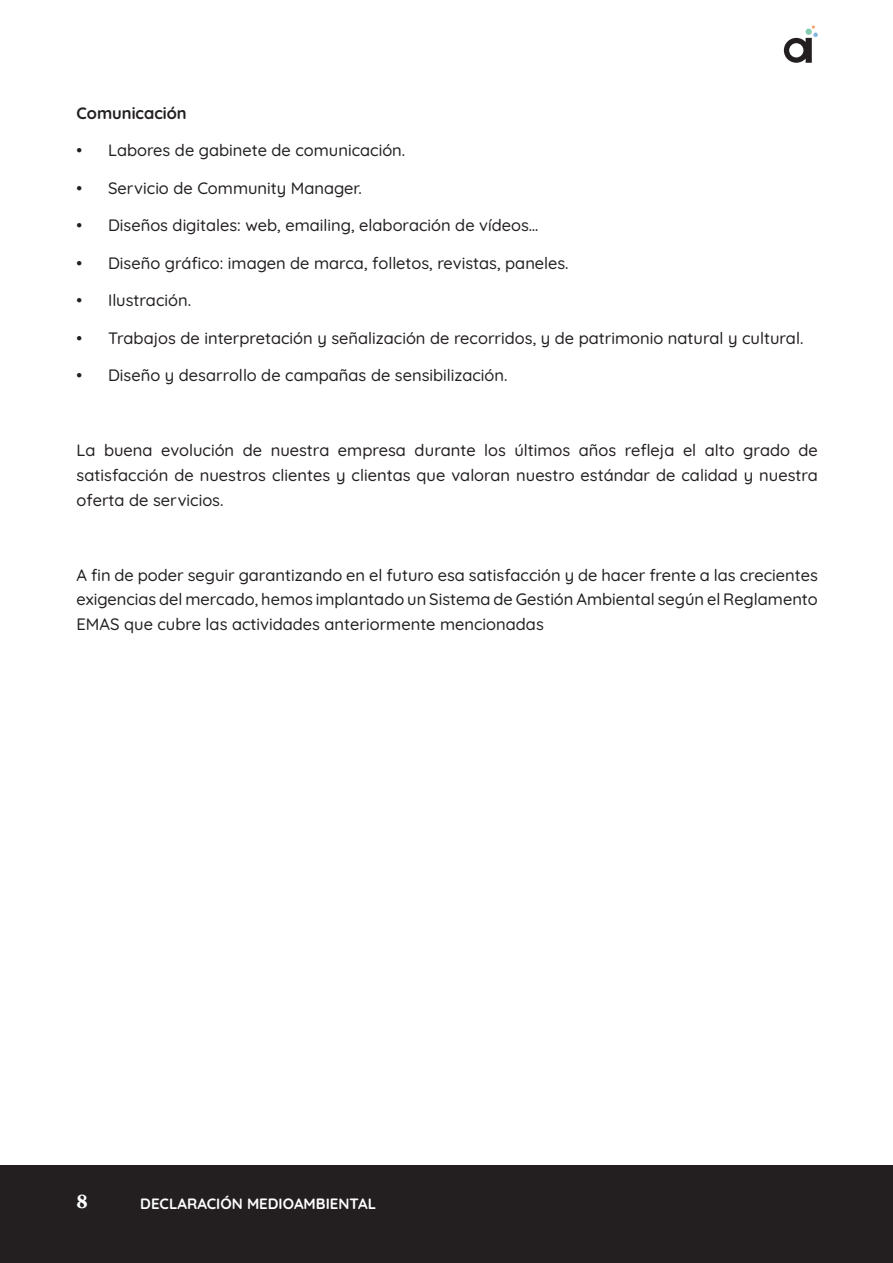
<style>
.page{position:relative;width:893px;height:1263px;background:#fff}
.page>*{position:absolute;margin:0;border:0;box-sizing:border-box;transform-origin:0 0}
.t1{font:700 18px "HK Kontrast";color:#fff}
.t2{font:500 16.5px/24.8px "Quicksand";color:#231f20;text-align:justify}
.t3{font:700 16.5px "Quicksand";color:#231f20}
.t4{font:700 15px "Quicksand";color:#fff}
</style>
<div class="page">
<div style="left:1px;top:1165px;width:892px;height:97px;background:#231f20"></div>
<svg style="left:784px;top:26px;width:34px;height:37px"></svg>
<p class="t3" style="left:77px;top:100px;width:112px">Comunicación</p>
<p class="t2" style="left:77px;top:136px;width:330px">• Labores de gabinete de comunicación.</p>
<p class="t2" style="left:77px;top:174px;width:287px">• Servicio de Community Manager.</p>
<p class="t2" style="left:77px;top:211px;width:463px">• Diseños digitales: web, emailing, elaboración de vídeos…</p>
<p class="t2" style="left:77px;top:249px;width:494px">• Diseño gráfico: imagen de marca, folletos, revistas, paneles.</p>
<p class="t2" style="left:77px;top:286px;width:116px">• Ilustración.</p>
<p class="t2" style="left:77px;top:324px;width:728px">• Trabajos de interpretación y señalización de recorridos, y de patrimonio natural y cultural.</p>
<p class="t2" style="left:77px;top:361px;width:432px">• Diseño y desarrollo de campañas de sensibilización.</p>
<p class="t2" style="left:77px;top:436px;width:743px">La buena evolución de nuestra empresa durante los últimos años refleja el alto grado de satisfacción de nuestros clientes y clientas que valoran nuestro estándar de calidad y nuestra oferta de servicios.</p>
<p class="t2" style="left:76px;top:561px;width:743px">A fin de poder seguir garantizando en el futuro esa satisfacción y de hacer frente a las crecientes exigencias del mercado, hemos implantado un Sistema de Gestión Ambiental según el Reglamento EMAS que cubre las actividades anteriormente mencionadas</p>
<p class="t1" style="left:77px;top:1190px;width:13px">8</p>
<p class="t4" style="left:140px;top:1192px;width:237px">DECLARACIÓN MEDIOAMBIENTAL</p>
</div>
